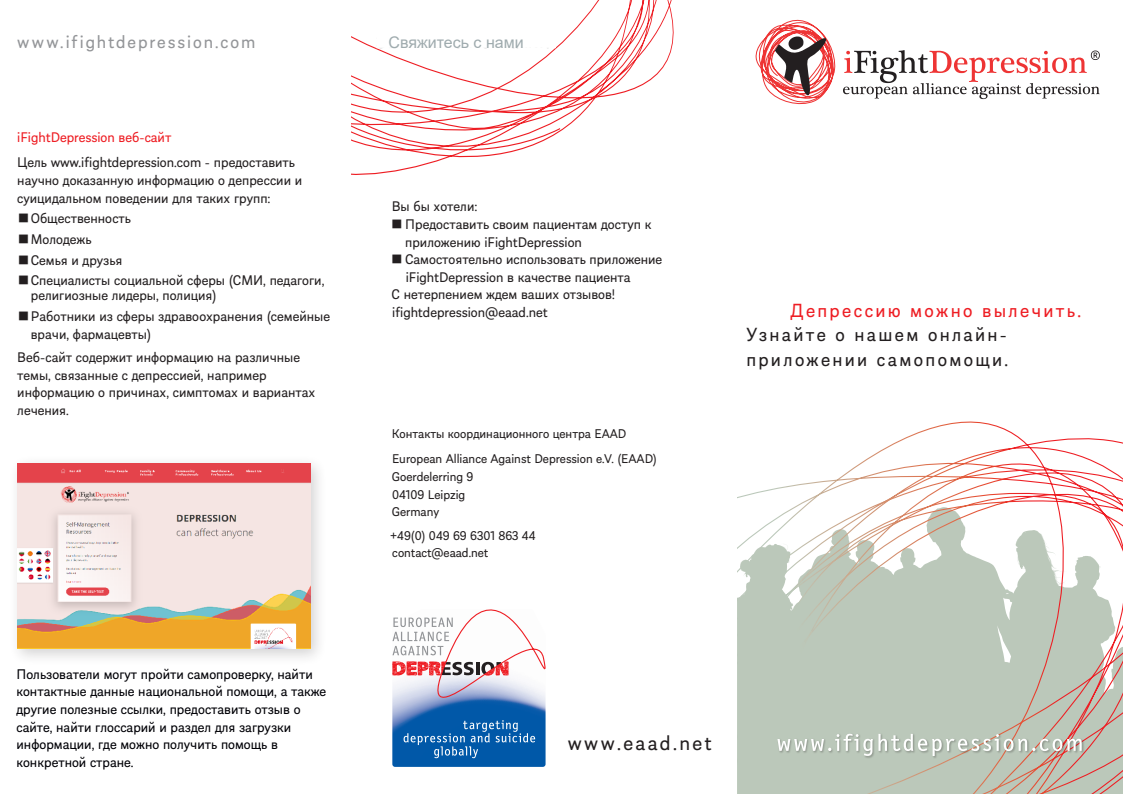
<style>
.page{position:relative;width:1123px;height:794px;background:#fff}
.page>*{position:absolute;margin:0;border:0;box-sizing:border-box;transform-origin:0 0}
.t1{font:21.7px "Almanach";letter-spacing:.11em;color:#231f20}
.t2{font:20.3px/24.4px "Almanach";letter-spacing:.115em;color:#231f20}
.t3{font:19px "Almanach";letter-spacing:.11em;color:#939598}
.t4{font:16px "Arial";color:#9fabae}
.t5{font:14.9px/20.7px "Almanach";color:#231f20}
.t6{font:14.9px/17.6px "Almanach";color:#000006}
.t7{font:13.6px/17.6px "Almanach";color:#231f20}
.s1{color:#ee1d23}
.s2{font-family:"Leelawadee UI"}
</style>
<div class="page">
<svg style="left:351px;top:0;width:323px;height:175px"></svg>
<svg style="left:755px;top:19px;width:344px;height:86px"></svg>
<svg style="left:737px;top:421px;width:386px;height:373px"></svg>
<div style="left:777px;top:733px;width:307px;height:26px;background:#231f20;opacity:.3"></div>
<svg style="left:777px;top:733px;width:304px;height:23px;background:#c3c8bd"></svg>
<div style="left:8px;top:455px;width:319px;height:210px;background:#231f20;opacity:.2"></div>
<img style="left:17px;top:463px;width:293px;height:186px">
<img style="left:392px;top:758px;width:153px;height:9px">
<svg style="left:392px;top:609px;width:154px;height:149px"></svg>
<div style="left:376px;top:10px;width:180px;height:38px;background:#fff"></div>
<p class="t3" style="left:17px;top:28px;width:240px">www.ifightdepression.com</p>
<p class="t5" style="left:17px;top:124px;width:279px;line-height:25.3px"><span class="s1">iFightDepression веб-сайт<br></span>Цель www.ifightdepression.com - предоставить</p>
<p class="t5" style="left:17px;top:170px;width:286px;line-height:17.6px">научно доказанную информацию о депрессии и суицидальном поведении для таких групп:</p>
<p class="t5" style="left:17px;top:207px;width:308px"><span class="s2">◼</span>Общественность<br><span class="s2">◼</span>Молодежь<br><span class="s2">◼</span>Семья и друзья<br><span class="s2">◼</span>Специалисты социальной сферы (СМИ, педагоги,</p>
<p class="t5" style="left:17px;top:284px;width:314px;text-indent:14px">религиозные лидеры, полиция)<br><span class="s2">◼</span>Работники из сферы здравоохранения (семейные</p>
<p class="t5" style="left:17px;top:321px;width:284px;line-height:23.4px;text-indent:14px">врачи, фармацевты)<br>Веб-сайт содержит информацию на различные</p>
<p class="t5" style="left:17px;top:365px;width:299px;line-height:17.6px">темы, связанные с депрессией, например информацию о причинах, симптомах и вариантах лечения.</p>
<p class="t6" style="left:17px;top:664px;width:311px">Пользователи могут пройти самопроверку, найти контактные данные национальной помощи, а также другие полезные ссылки, предоставить отзыв о сайте, найти глоссарий и раздел для загрузки информации, где можно получить помощь в конкретной стране.</p>
<p class="t3" style="left:376px;top:28px;width:175px">Зв‘яжіться з нами!</p>
<p class="t4" style="left:388px;top:31px;width:137px">Свяжитесь с нами</p>
<p class="t5" style="left:392px;top:195px;width:87px">Вы бы хотели:</p>
<p class="t5" style="left:390px;top:213px;width:262px"><span class="s2">◼</span>Предоставить своим пациентам доступ к</p>
<p class="t5" style="left:405px;top:230px;width:178px">приложению iFightDepression</p>
<p class="t5" style="left:390px;top:248px;width:273px"><span class="s2">◼</span>Самостоятельно использовать приложение</p>
<p class="t5" style="left:406px;top:266px;width:226px">iFightDepression в качестве пациента</p>
<p class="t5" style="left:391px;top:283px;width:225px">С нетерпением ждем ваших отзывов!</p>
<p class="t5" style="left:392px;top:301px;width:157px">ifightdepression@eaad.net</p>
<p class="t7" style="left:392px;top:420px;width:267px;line-height:25.3px">Контакты координационного центра EAAD<br>European Alliance Against Depression e.V. (EAAD)</p>
<p class="t7" style="left:392px;top:467px;width:83px">Goerdelerring 9<br>04109 Leipzig<br>Germany</p>
<p class="t7" style="left:390px;top:526px;width:147px">+49(0) 049 69 6301 863 44 contact@eaad.net</p>
<p class="t2" style="left:746px;top:297px;width:336px;text-indent:44px"><span class="s1">Депрессию можно вылечить.<br></span>Узнайте о нашем онлайн&shy;приложении самопомощи.</p>
<p class="t1" style="left:567px;top:727px;width:146px">www.eaad.net</p>
</div>
